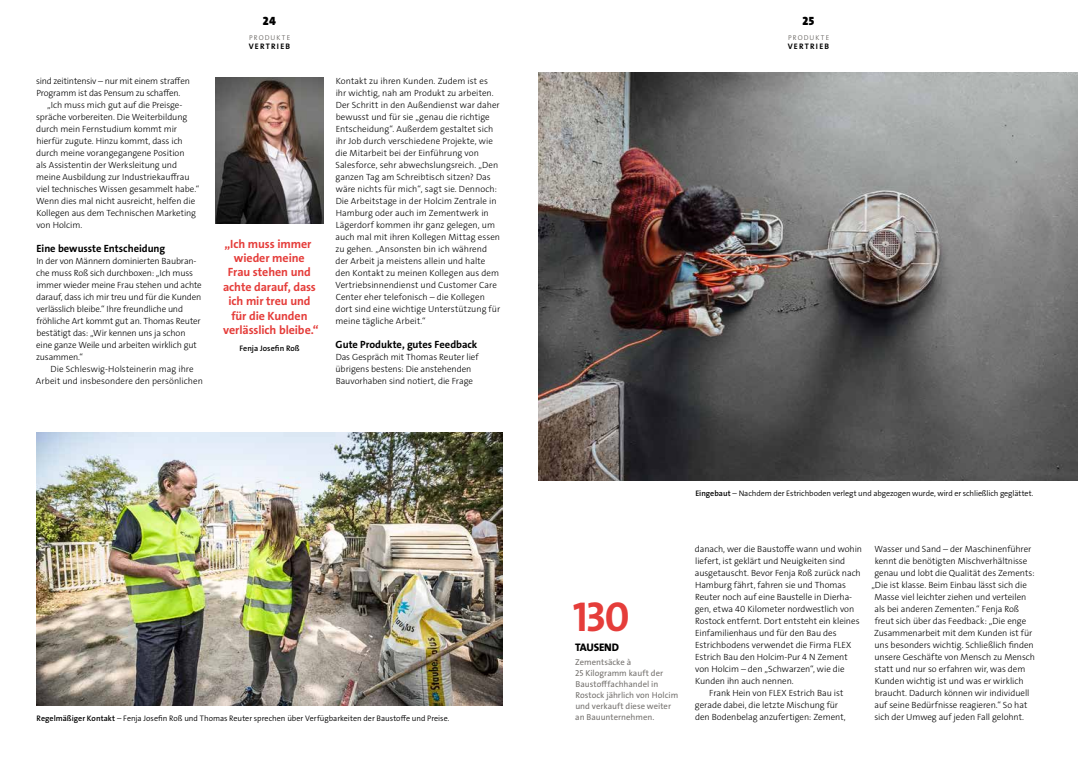
<style>
.page{position:relative;width:1078px;height:760px;background:#fff}
.page>*{position:absolute;margin:0;border:0;box-sizing:border-box;transform-origin:0 0}
.t1{font:42px "The Sans LP7 Bld";color:#e53d3a}
.t2{font:12px/14.4px "The Sans LP7 Bld";letter-spacing:-.005em;color:#e53d3a;text-align:center}
.t3{font:900 12px "The Sans LP9";color:#000}
.t4{font:11px "The Sans LP8 Ex Bld";letter-spacing:-.015em;color:#000}
.t5{font:10.5px "The Sans LP7 Bld";color:#000}
.t6{font:9px/12px "The Sans LP3 Lig";letter-spacing:-.005em;color:#000}
.t7{font:8.6px/11.1px "The Sans LP5 Plain";color:#75726f}
.t8{font:8px "The Sans LP4 Se Lig";letter-spacing:-.005em;color:#000}
.t9{font:8px "The Sans LP7 Bld";letter-spacing:.155em;color:#000}
.t10{font:8px "The Sans LP6 Se Bld";letter-spacing:.01em;color:#000}
.t11{font:7px "The Sans LP3 Lig";letter-spacing:.155em;color:#55524e}
.s1{font-family:"The Sans LP6 Se Bld"}
</style>
<div class="page">
<img style="left:539px;top:72px;width:538px;height:408px">
<img style="left:215px;top:77px;width:108px;height:146px">
<img style="left:36px;top:432px;width:467px;height:274px">
<p class="t6" style="left:36px;top:75px;width:155px">sind zeitintensiv – nur mit einem straffen<br>Programm ist das Pensum zu schaffen.</p>
<p class="t6" style="left:36px;top:99px;width:165px;text-indent:11px">„Ich muss mich gut auf die Preisge&shy;spräche vorbereiten. Die Weiterbildung durch mein Fernstudium kommt mir hierfür zugute. Hinzu kommt, dass ich durch meine vorangegangene Position<br>als Assistentin der Werksleitung und meine Ausbildung zur Industriekauffrau viel technisches Wissen gesammelt habe.“ Wenn dies mal nicht ausreicht, helfen die Kollegen aus dem Technischen Marketing von Holcim.</p>
<p class="t5" style="left:36px;top:242px;width:130px">Eine bewusste Entscheidung</p>
<p class="t6" style="left:36px;top:255px;width:167px">In der von Männern dominierten Baubran&shy;che muss Roß sich durchboxen: „Ich muss immer wieder meine Frau stehen und achte darauf, dass ich mir treu und für die Kunden verlässlich bleibe.“ Ihre freundliche und fröhliche Art kommt gut an. Thomas Reuter bestätigt das: „Wir kennen uns ja schon eine ganze Weile und arbeiten wirklich gut zusammen.“</p>
<p class="t6" style="left:36px;top:363px;width:168px;text-align:center">Die Schleswig-Holsteinerin mag ihre<br>Arbeit und insbesondere den persönlichen</p>
<h2 class="t3" style="left:263px;top:14px;width:15px">24</h2>
<p class="t11" style="left:249px;top:33px;width:42px">PRODUKTE</p>
<p class="t9" style="left:249px;top:41px;width:43px">VERTRIEB</p>
<h2 class="t2" style="left:223px;top:236px;width:97px">„Ich muss immer wieder meine<br>Frau stehen und achte darauf, dass ich mir treu und für die Kunden verlässlich bleibe.“</h2>
<p class="t10" style="left:239px;top:343px;width:62px">Fenja Josefin Roß</p>
<p class="t6" style="left:335px;top:75px;width:166px">Kontakt zu ihren Kunden. Zudem ist es ihr wichtig, nah am Produkt zu arbeiten.<br>Der Schritt in den Außendienst war daher bewusst und für sie „genau die richtige Entscheidung“. Außerdem gestaltet sich ihr Job durch verschiedene Projekte, wie die Mitarbeit bei der Einführung von Salesforce, sehr abwechslungsreich. „Den ganzen Tag am Schreibtisch sitzen? Das wäre nichts für mich“, sagt sie. Dennoch:<br>Die Arbeitstage in der Holcim Zentrale in Hamburg oder auch im Zementwerk in Lägerdorf kommen ihr ganz gelegen, um auch mal mit ihren Kollegen Mittag essen zu gehen. „Ansonsten bin ich während der Arbeit ja meistens allein und halte den Kontakt zu meinen Kollegen aus dem Vertriebsinnendienst und Customer Care Center eher telefonisch – die Kollegen dort sind eine wichtige Unterstützung für meine tägliche Arbeit.“</p>
<p class="t5" style="left:335px;top:338px;width:143px">Gute Produkte, gutes Feedback</p>
<p class="t6" style="left:335px;top:351px;width:145px">Das Gespräch mit Thomas Reuter lief übrigens bestens: Die anstehenden<br>Bauvorhaben sind notiert, die Frage</p>
<h2 class="t3" style="left:802px;top:14px;width:13px">25</h2>
<p class="t11" style="left:788px;top:33px;width:42px">PRODUKTE</p>
<p class="t9" style="left:787px;top:41px;width:43px">VERTRIEB</p>
<p class="t8" style="left:695px;top:488px;width:339px"><span class="s1">Eingebaut</span> – Nachdem der Estrichboden verlegt und abgezogen wurde, wird er schließlich geglättet.</p>
<p class="t6" style="left:694px;top:543px;width:168px">danach, wer die Baustoffe wann und wohin</p>
<p class="t6" style="left:695px;top:555px;width:151px">liefert, ist geklärt und Neuigkeiten sind</p>
<p class="t6" style="left:694px;top:567px;width:167px">ausgetauscht. Bevor Fenja Roß zurück nach</p>
<p class="t6" style="left:695px;top:579px;width:152px">Hamburg fährt, fahren sie und Thomas</p>
<p class="t6" style="left:695px;top:591px;width:159px">Reuter noch auf eine Baustelle in Dierha-</p>
<p class="t6" style="left:694px;top:603px;width:161px">gen, etwa 40 Kilometer nordwestlich von</p>
<p class="t6" style="left:695px;top:615px;width:166px">Rostock entfernt. Dort entsteht ein kleines</p>
<p class="t6" style="left:695px;top:627px;width:143px">Einfamilienhaus und für den Bau des</p>
<p class="t6" style="left:695px;top:639px;width:158px">Estrichbodens verwendet die Firma FLEX</p>
<p class="t6" style="left:695px;top:651px;width:154px">Estrich Bau den Holcim-Pur 4 N Zement</p>
<p class="t6" style="left:695px;top:663px;width:151px">von Holcim – den „Schwarzen“, wie die</p>
<p class="t6" style="left:695px;top:675px;width:100px">Kunden ihn auch nennen.</p>
<p class="t6" style="left:709px;top:687px;width:135px">Frank Hein von FLEX Estrich Bau ist</p>
<p class="t6" style="left:694px;top:699px;width:145px">gerade dabei, die letzte Mischung für</p>
<h1 class="t1" style="left:572px;top:590px;width:58px">130</h1>
<p class="t4" style="left:575px;top:640px;width:45px">TAUSEND</p>
<p class="t7" style="left:575px;top:656px;width:105px">Zementsäcke à<br>25 Kilogramm kauft der<br>Baustofffachhandel in<br>Rostock jährlich von Holcim und verkauft diese weiter an Bauunternehmen.</p>
<p class="t8" style="left:37px;top:712px;width:414px"><span class="s1">Regelmäßiger Kontakt</span> – Fenja Josefin Roß und Thomas Reuter sprechen über Verfügbarkeiten der Baustoffe und Preise.</p>
<p class="t6" style="left:694px;top:711px;width:152px">den Bodenbelag anzufertigen: Zement,</p>
<p class="t6" style="left:874px;top:543px;width:158px">Wasser und Sand – der Maschinenführer</p>
<p class="t6" style="left:874px;top:555px;width:154px">kennt die benötigten Mischverhältnisse</p>
<p class="t6" style="left:874px;top:567px;width:162px">genau und lobt die Qualität des Zements:</p>
<p class="t6" style="left:871px;top:579px;width:157px">„Die ist klasse. Beim Einbau lässt sich die</p>
<p class="t6" style="left:874px;top:591px;width:153px">Masse viel leichter ziehen und verteilen</p>
<p class="t6" style="left:874px;top:603px;width:146px">als bei anderen Zementen.“ Fenja Roß</p>
<p class="t6" style="left:874px;top:615px;width:153px">freut sich über das Feedback: „Die enge</p>
<p class="t6" style="left:873px;top:627px;width:160px">Zusammenarbeit mit dem Kunden ist für</p>
<p class="t6" style="left:874px;top:639px;width:161px">uns besonders wichtig. Schließlich finden</p>
<p class="t6" style="left:874px;top:651px;width:162px">unsere Geschäfte von Mensch zu Mensch</p>
<p class="t6" style="left:874px;top:663px;width:152px">statt und nur so erfahren wir, was dem</p>
<p class="t6" style="left:874px;top:675px;width:150px">Kunden wichtig ist und was er wirklich</p>
<p class="t6" style="left:874px;top:687px;width:156px">braucht. Dadurch können wir individuell</p>
<p class="t6" style="left:874px;top:699px;width:154px">auf seine Bedürfnisse reagieren.“ So hat</p>
<p class="t6" style="left:874px;top:711px;width:151px">sich der Umweg auf jeden Fall gelohnt.</p>
</div>
